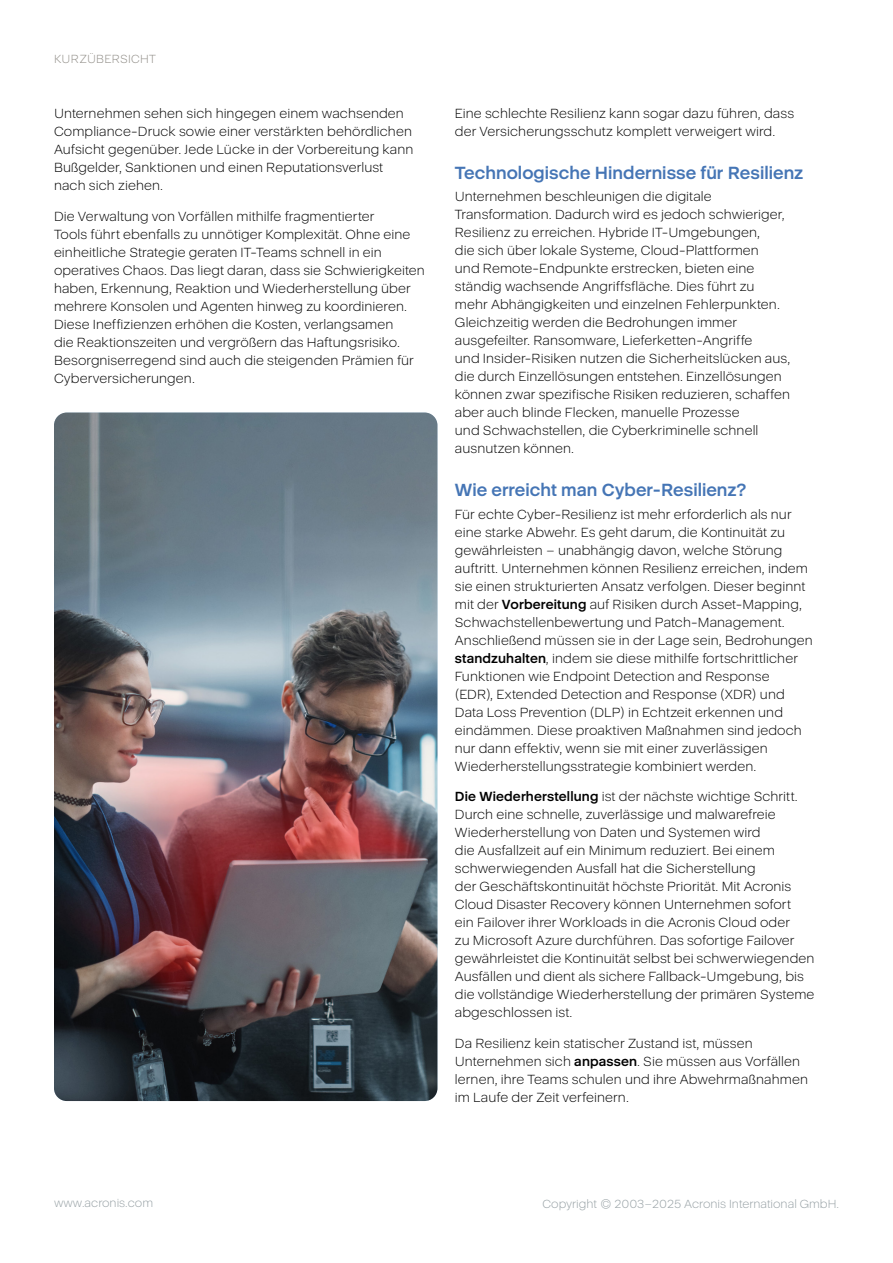
<style>
.page{position:relative;width:893px;height:1263px;background:#fff}
.page>*{position:absolute;margin:0;border:0;box-sizing:border-box;transform-origin:0 0}
.t1{font:700 18px "Acronis Cyber";color:#4575b5}
.Body_Text{font:300 13.5px/18px "Acronis Cyber";letter-spacing:.005em;color:#000}
.t2{font:300 12px "Acronis Cyber";color:#96a0a4}
.t3{font:300 12px "Acronis Cyber";letter-spacing:.02em;color:#928f89}
.s1{font-weight:700}
</style>
<div class="page">
<img style="left:54px;top:412px;width:383px;height:689px">
<p class="t3" style="left:54px;top:52px;width:103px">KURZÜBERSICHT</p>
<p class="Body_Text" style="left:54px;top:105px;width:361px">Unternehmen sehen sich hingegen einem wachsenden Compliance-Druck sowie einer verstärkten behördlichen Aufsicht gegenüber. Jede Lücke in der Vorbereitung kann Bußgelder, Sanktionen und einen Reputationsverlust nach sich ziehen.</p>
<p class="Body_Text" style="left:54px;top:207px;width:372px">Die Verwaltung von Vorfällen mithilfe fragmentierter<br>Tools führt ebenfalls zu unnötiger Komplexität. Ohne eine einheitliche Strategie geraten IT-Teams schnell in ein operatives Chaos. Das liegt daran, dass sie Schwierigkeiten haben, Erkennung, Reaktion und Wiederherstellung über mehrere Konsolen und Agenten hinweg zu koordinieren.<br>Diese Ineffizienzen erhöhen die Kosten, verlangsamen<br>die Reaktionszeiten und vergrößern das Haftungsrisiko.<br>Besorgniserregend sind auch die steigenden Prämien für Cyberversicherungen.</p>
<p class="Body_Text" style="left:455px;top:105px;width:341px">Eine schlechte Resilienz kann sogar dazu führen, dass der Versicherungsschutz komplett verweigert wird.</p>
<p class="t1" style="left:455px;top:162px;width:350px">Technologische Hindernisse für Resilienz</p>
<p class="Body_Text" style="left:455px;top:188px;width:337px">Unternehmen beschleunigen die digitale Transformation. Dadurch wird es jedoch schwieriger, Resilienz zu erreichen. Hybride IT-Umgebungen,<br>die sich über lokale Systeme, Cloud-Plattformen<br>und Remote-Endpunkte erstrecken, bieten eine ständig wachsende Angriffsfläche. Dies führt zu mehr Abhängigkeiten und einzelnen Fehlerpunkten.<br>Gleichzeitig werden die Bedrohungen immer ausgefeilter. Ransomware, Lieferketten-Angriffe<br>und Insider-Risiken nutzen die Sicherheitslücken aus, die durch Einzellösungen entstehen. Einzellösungen können zwar spezifische Risiken reduzieren, schaffen aber auch blinde Flecken, manuelle Prozesse<br>und Schwachstellen, die Cyberkriminelle schnell ausnutzen können.</p>
<p class="t1" style="left:455px;top:479px;width:293px">Wie erreicht man Cyber-Resilienz?</p>
<p class="Body_Text" style="left:455px;top:505px;width:359px">Für echte Cyber-Resilienz ist mehr erforderlich als nur eine starke Abwehr. Es geht darum, die Kontinuität zu gewährleisten – unabhängig davon, welche Störung auftritt. Unternehmen können Resilienz erreichen, indem sie einen strukturierten Ansatz verfolgen. Dieser beginnt mit der <span class="s1">Vorbereitung</span> auf Risiken durch Asset-Mapping, Schwachstellenbewertung und Patch-Management.<br>Anschließend müssen sie in der Lage sein, Bedrohungen <span class="s1">standzuhalten</span>, indem sie diese mithilfe fortschrittlicher Funktionen wie Endpoint Detection and Response<br>(EDR), Extended Detection and Response (XDR) und Data Loss Prevention (DLP) in Echtzeit erkennen und eindämmen. Diese proaktiven Maßnahmen sind jedoch nur dann effektiv, wenn sie mit einer zuverlässigen Wiederherstellungsstrategie kombiniert werden.</p>
<p class="Body_Text" style="left:455px;top:788px;width:361px"><span class="s1">Die Wiederherstellung</span> ist der nächste wichtige Schritt.<br>Durch eine schnelle, zuverlässige und malwarefreie Wiederherstellung von Daten und Systemen wird<br>die Ausfallzeit auf ein Minimum reduziert. Bei einem schwerwiegenden Ausfall hat die Sicherstellung<br>der Geschäftskontinuität höchste Priorität. Mit Acronis Cloud Disaster Recovery können Unternehmen sofort<br>ein Failover ihrer Workloads in die Acronis Cloud oder<br>zu Microsoft Azure durchführen. Das sofortige Failover gewährleistet die Kontinuität selbst bei schwerwiegenden Ausfällen und dient als sichere Fallback-Umgebung, bis die vollständige Wiederherstellung der primären Systeme abgeschlossen ist.</p>
<p class="Body_Text" style="left:455px;top:1034px;width:355px">Da Resilienz kein statischer Zustand ist, müssen Unternehmen sich <span class="s1">anpassen</span>. Sie müssen aus Vorfällen lernen, ihre Teams schulen und ihre Abwehrmaßnahmen im Laufe der Zeit verfeinern.</p>
<p class="t2" style="left:54px;top:1195px;width:101px">www.acronis.com</p>
<p class="t2" style="left:543px;top:1196px;width:298px">Copyright © 2003–2025 Acronis International GmbH.</p>
</div>
